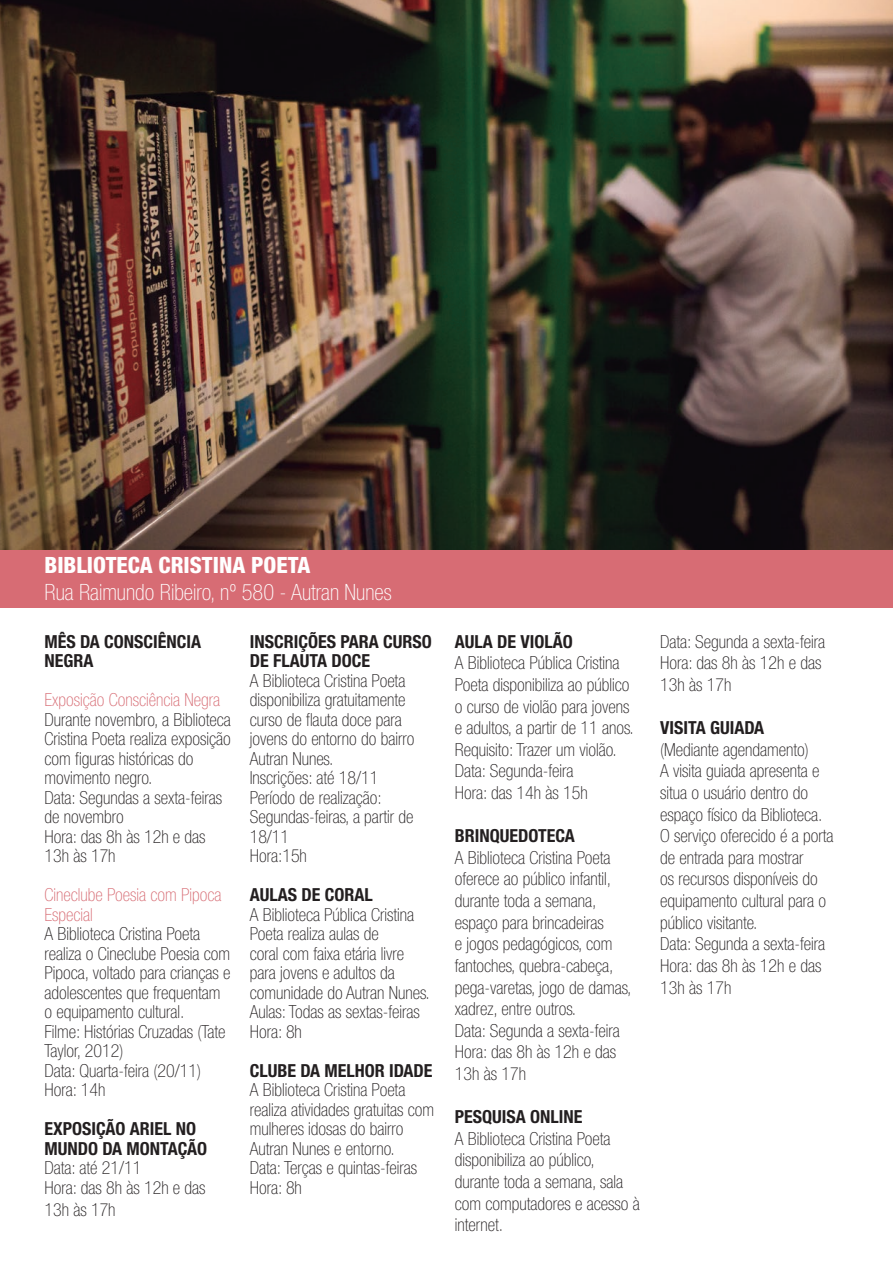
<style>
.page{position:relative;width:893px;height:1263px;background:#fff}
.page>*{position:absolute;margin:0;border:0;box-sizing:border-box;transform-origin:0 0}
.t1{font:100 condensed 22.5px "Helvetica Neue LT Pro";color:#fff}
.t2{font:800 condensed 22.5px "Helvetica Neue LT Pro";color:#fff}
.t3{font:100 condensed 18px/21.6px "Helvetica Neue LT Pro";color:#231f20}
.t4{font:700 condensed 18px/19.5px "Helvetica Neue LT Pro";color:#231f20}
.t5{font:100 condensed 18px/19.5px "Helvetica Neue LT Pro";color:#d76c74}
</style>
<div class="page">
<div style="left:0;top:549px;width:893px;height:59px;background:#d76c74"></div>
<img style="left:0;top:0;width:893px;height:549px">
<p class="t2" style="left:44px;top:551px;width:267px">BIBLIOTECA CRISTINA POETA</p>
<p class="t1" style="left:44px;top:579px;width:349px">Rua Raimundo Ribeiro, nº 580 - Autran Nunes</p>
<p class="t4" style="left:44px;top:631px;width:158px">MÊS DA CONSCIÊNCIA<br>NEGRA</p>
<p class="t5" style="left:44px;top:691px;width:177px">Exposição Consciência Negra</p>
<p class="t3" style="left:44px;top:710px;width:188px;line-height:19.5px">Durante novembro, a Biblioteca<br>Cristina Poeta realiza exposição com figuras históricas do movimento negro.</p>
<p class="t3" style="left:44px;top:788px;width:179px;line-height:19.5px">Data: Segundas a sexta-feiras de novembro</p>
<p class="t3" style="left:44px;top:827px;width:163px;line-height:19.5px">Hora: das 8h às 12h e das<br>13h às 17h</p>
<p class="t5" style="left:44px;top:886px;width:178px">Cineclube Poesia com Pipoca<br>Especial</p>
<p class="t3" style="left:44px;top:925px;width:187px;line-height:19.5px">A Biblioteca Cristina Poeta realiza o Cineclube Poesia com<br>Pipoca, voltado para crianças e adolescentes que frequentam o equipamento cultural.</p>
<p class="t3" style="left:44px;top:1022px;width:183px;line-height:19.5px">Filme: Histórias Cruzadas (Tate<br>Taylor, 2012)</p>
<p class="t3" style="left:44px;top:1060px;width:158px">Data: Quarta-feira (20/11)</p>
<p class="t3" style="left:44px;top:1080px;width:62px">Hora: 14h</p>
<p class="t4" style="left:44px;top:1119px;width:164px">EXPOSIÇÃO ARIEL NO<br>MUNDO DA MONTAÇÃO</p>
<p class="t3" style="left:44px;top:1158px;width:98px">Data: até 21/11</p>
<p class="t3" style="left:44px;top:1177px;width:163px">Hora: das 8h às 12h e das<br>13h às 17h</p>
<p class="t4" style="left:250px;top:631px;width:184px">INSCRIÇÕES PARA CURSO<br>DE FLAUTA DOCE</p>
<p class="t3" style="left:250px;top:671px;width:166px;line-height:19.5px">A Biblioteca Cristina Poeta disponibiliza gratuitamente curso de flauta doce para jovens do entorno do bairro<br>Autran Nunes.</p>
<p class="t3" style="left:250px;top:768px;width:130px">Inscrições: até 18/11</p>
<p class="t3" style="left:250px;top:788px;width:165px;line-height:19.5px">Período de realização:<br>Segundas-feiras, a partir de<br>18/11</p>
<p class="t3" style="left:250px;top:846px;width:59px">Hora:15h</p>
<p class="t4" style="left:250px;top:885px;width:125px">AULAS DE CORAL</p>
<p class="t3" style="left:250px;top:905px;width:182px;line-height:19.5px">A Biblioteca Pública Cristina<br>Poeta realiza aulas de<br>coral com faixa etária livre para jovens e adultos da comunidade do Autran Nunes.</p>
<p class="t3" style="left:250px;top:1002px;width:172px">Aulas: Todas as sextas-feiras</p>
<p class="t3" style="left:250px;top:1021px;width:54px">Hora: 8h</p>
<p class="t4" style="left:250px;top:1060px;width:184px">CLUBE DA MELHOR IDADE</p>
<p class="t3" style="left:250px;top:1081px;width:186px;line-height:19.5px">A Biblioteca Cristina Poeta realiza atividades gratuitas com mulheres idosas do bairro<br>Autran Nunes e entorno.</p>
<p class="t3" style="left:250px;top:1158px;width:169px">Data: Terças e quintas-feiras</p>
<p class="t3" style="left:250px;top:1177px;width:54px">Hora: 8h</p>
<p class="t4" style="left:455px;top:631px;width:120px">AULA DE VIOLÃO</p>
<p class="t3" style="left:455px;top:653px;width:180px">A Biblioteca Pública Cristina<br>Poeta disponibiliza ao público o curso de violão para jovens e adultos, a partir de 11 anos.<br>Requisito: Trazer um violão.</p>
<p class="t3" style="left:455px;top:761px;width:120px">Data: Segunda-feira</p>
<p class="t3" style="left:455px;top:783px;width:134px">Hora: das 14h às 15h</p>
<p class="t4" style="left:455px;top:826px;width:121px">BRINQUEDOTECA</p>
<p class="t3" style="left:455px;top:847px;width:178px">A Biblioteca Cristina Poeta oferece ao público infantil, durante toda a semana, espaço para brincadeiras<br>e jogos pedagógicos, com fantoches, quebra-cabeça, pega-varetas, jogo de damas, xadrez, entre outros.</p>
<p class="t3" style="left:455px;top:1020px;width:166px">Data: Segunda a sexta-feira</p>
<p class="t3" style="left:455px;top:1042px;width:163px">Hora: das 8h às 12h e das<br>13h às 17h</p>
<p class="t4" style="left:455px;top:1107px;width:129px">PESQUISA ONLINE</p>
<p class="t3" style="left:455px;top:1128px;width:186px">A Biblioteca Cristina Poeta disponibiliza ao público, durante toda a semana, sala com computadores e acesso à internet.</p>
<p class="t3" style="left:660px;top:631px;width:166px">Data: Segunda a sexta-feira</p>
<p class="t3" style="left:660px;top:653px;width:163px">Hora: das 8h às 12h e das<br>13h às 17h</p>
<p class="t4" style="left:660px;top:718px;width:106px">VISITA GUIADA</p>
<p class="t3" style="left:660px;top:739px;width:150px">(Mediante agendamento)</p>
<p class="t3" style="left:660px;top:761px;width:175px">A visita guiada apresenta e situa o usuário dentro do espaço físico da Biblioteca.<br>O serviço oferecido é a porta de entrada para mostrar<br>os recursos disponíveis do equipamento cultural para o público visitante.</p>
<p class="t3" style="left:660px;top:934px;width:166px">Data: Segunda a sexta-feira</p>
<p class="t3" style="left:660px;top:955px;width:163px">Hora: das 8h às 12h e das<br>13h às 17h</p>
</div>
